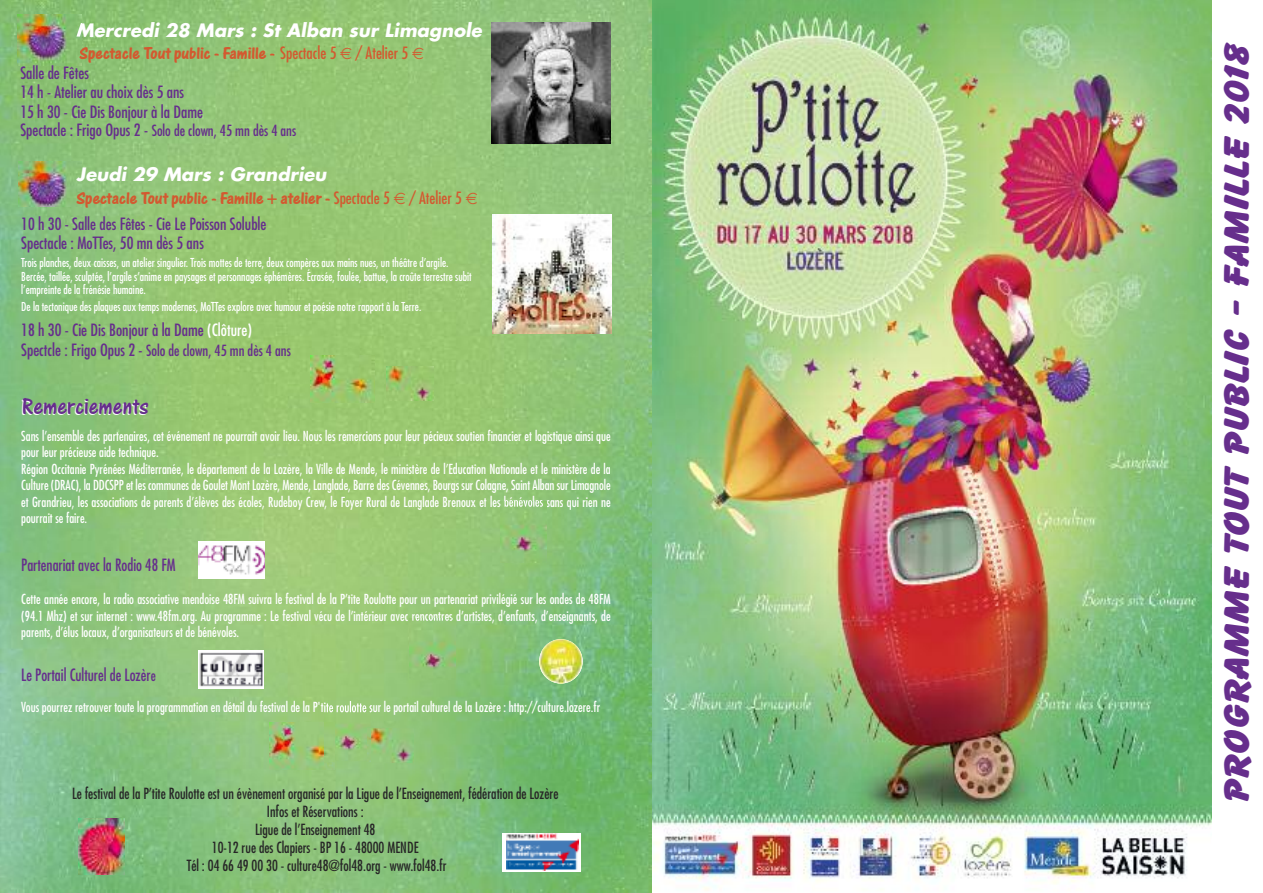
<style>
.page{position:relative;width:1263px;height:893px;background:#fff}
.page>*{position:absolute;margin:0;border:0;box-sizing:border-box;transform-origin:0 0}
.t1{font:700 37.5px "Balloon P Extr";letter-spacing:.05em;color:#662e8c;scale:1.2 1}
.t2{font:24px "One Stroke Script Plain";color:#662e8c}
.t3{font:18px "One Stroke Script Bold Plain";color:#d35930}
.t4{font:italic 700 18px "Futura";letter-spacing:.005em;color:#fff}
.t5{font:condensed 16.5px/19.5px "Futura";color:#662e8c}
.t6{font:condensed 16.5px "Futura";color:#662e8c;scale:.95 1}
.t7{font:condensed 15px/18px "Futura";color:#272627;text-align:center;scale:.95 1}
.t8{font:condensed 15px "Futura";color:#662e8c}
.t9{font:condensed 13.5px/16.5px "Futura";color:#fff;scale:.95 1}
.t10{font:condensed 12px/13.5px "Futura";color:#fff;scale:.95 1}
.s1{font-family:"Futura";font-stretch:condensed;font-size:16.5px}
.s2{font-size:16.5px}
.s3{font-family:"Myriad Pro";font-weight:700;font-stretch:condensed}
.s4{color:#fff}
.s5{font-size:15px}
</style>
<div class="page">
<img style="left:0;top:0;width:1212px;height:893px">
<img style="left:198px;top:542px;width:67px;height:37px">
<img style="left:198px;top:651px;width:65px;height:38px">
<img style="left:539px;top:639px;width:44px;height:45px;border-radius:50%">
<svg style="left:502px;top:833px;width:79px;height:39px"></svg>
<img style="left:507px;top:833px;width:72px;height:37px">
<img style="left:79px;top:818px;width:46px;height:56px">
<img style="left:270px;top:722px;width:54px;height:47px">
<svg style="left:324px;top:761px;width:10px;height:8px"></svg>
<img style="left:310px;top:356px;width:65px;height:46px">
<img style="left:18px;top:14px;width:63px;height:51px">
<img style="left:76px;top:23px;width:5px;height:14px">
<img style="left:492px;top:22px;width:119px;height:122px">
<img style="left:18px;top:162px;width:64px;height:44px">
<img style="left:492px;top:214px;width:119px;height:119px">
<img style="left:387px;top:366px;width:47px;height:35px">
<img style="left:367px;top:728px;width:47px;height:35px">
<img style="left:324px;top:700px;width:46px;height:61px">
<img style="left:324px;top:722px;width:10px;height:39px">
<img style="left:367px;top:728px;width:3px;height:33px">
<img style="left:500px;top:502px;width:47px;height:61px">
<img style="left:409px;top:618px;width:47px;height:62px">
<svg style="left:340px;top:48px;width:11px;height:11px"></svg>
<svg style="left:412px;top:48px;width:11px;height:11px"></svg>
<svg style="left:394px;top:192px;width:11px;height:12px"></svg>
<svg style="left:466px;top:192px;width:11px;height:12px"></svg>
<h3 class="t4" style="left:76px;top:22px;width:407px">Mercredi 28 Mars : St Alban sur Limagnole</h3>
<h3 class="t3" style="left:79px;top:48px;width:331px">Spectacle Tout public - Famille - <span class="s1">Spectacle 5 / Atelier 5</span></h3>
<p class="t5" style="left:20px;top:64px;width:184px">Salle de Fêtes<br>14 h - Atelier au choix dès 5 ans<br>15 h 30 - Cie Dis Bonjour à la Dame</p>
<p class="t8" style="left:20px;top:124px;width:277px"><span class="s2">Spectacle : Frigo Opus 2 -</span> Solo de clown, 45 mn dès 4 ans</p>
<h3 class="t4" style="left:77px;top:166px;width:251px">Jeudi 29 Mars : Grandrieu</h3>
<h3 class="t3" style="left:77px;top:192px;width:387px">Spectacle Tout public - Famille <span class="s3">+</span> atelier - <span class="s1">Spectacle 5 / Atelier 5</span></h3>
<p class="t5" style="left:21px;top:215px;width:247px">10 h 30 - Salle des Fêtes - Cie Le Poisson Soluble<br>Spectacle : MoTTes, 50 mn dès 5 ans</p>
<p class="t10" style="left:21px;top:257px;width:476px">Trois planches, deux caisses, un atelier singulier. Trois mottes de terre, deux compères aux mains nues, un théâtre d’argile.<br>Bercée, taillée, sculptée, l’argile s’anime en paysages et personnages éphémères. Écrasée, foulée, battue, la croûte terrestre subit l’empreinte de la frénésie humaine.</p>
<p class="t10" style="left:21px;top:300px;width:423px">De la tectonique des plaques aux temps modernes, MoTTes explore avec humour et poésie notre rapport à la Terre.</p>
<p class="t5" style="left:21px;top:321px;width:232px">18 h 30 - Cie Dis Bonjour à la Dame <span class="s4">(Clôture)</span></p>
<p class="t8" style="left:21px;top:343px;width:271px"><span class="s2">Spectcle : Frigo Opus 2 -</span> Solo de clown, 45 mn dès 4 ans</p>
<h2 class="t2" style="left:22px;top:398px;width:128px">Remerciements</h2>
<p class="t9" style="left:21px;top:428px;width:622px">Sans l’ensemble des partenaires, cet événement ne pourrait avoir lieu. Nous les remercions pour leur pécieux soutien financier et logistique ainsi que pour leur précieuse aide technique.<br>Région Occitanie Pyrénées Méditerranée, le département de la Lozère, la Ville de Mende, le ministère de l’Education Nationale et le ministère de la Culture (DRAC), la DDCSPP et les communes de Goulet Mont Lozère, Mende, Langlade, Barre des Cévennes, Bourgs sur Colagne, Saint Alban sur Limagnole et Grandrieu, les associations de parents d’élèves des écoles, Rudeboy Crew, le Foyer Rural de Langlade Brenoux et les bénévoles sans qui rien ne pourrait se faire.</p>
<p class="t6" style="left:21px;top:557px;width:164px">Partenariat avec la Rodio 48 FM</p>
<p class="t9" style="left:21px;top:592px;width:622px;text-align:justify">Cette année encore, la radio associative mendoise 48FM suivra le festival de la P’tite Roulotte pour un partenariat privilégié sur les ondes de 48FM (94.1 Mhz) et sur internet : www.48fm.org. Au programme : Le festival vécu de l’intérieur avec rencontres d’artistes, d’enfants, d’enseignants, de parents, d’élus locaux, d’organisateurs et de bénévoles.</p>
<p class="t6" style="left:21px;top:667px;width:143px">Le Portail Culturel de Lozèr<span class="s5">e</span></p>
<p class="t9" style="left:21px;top:700px;width:611px">Vous pourrez retrouver toute la programmation en détail du festival de la P'tite roulotte sur le portail culturel de la Lozère : http://culture.lozere.fr</p>
<p class="t7" style="left:72px;top:785px;width:514px">Le festival de la P’tite Roulotte est un évènement organisé par la Ligue de l’Enseignement, fédération de Lozère Infos et Réservations :<br>Ligue de l’Enseignement 48<br>10-12 rue des Clapiers - BP 16 - 48000 MENDE<br>Tél : 04 66 49 00 30 - culture48@fol48.org - www.fol48.fr</p>
<h1 class="t1" style="left:1214px;top:801px;width:632px;rotate:-90deg">Programme Tout Public - Famille 2018</h1>
</div>
